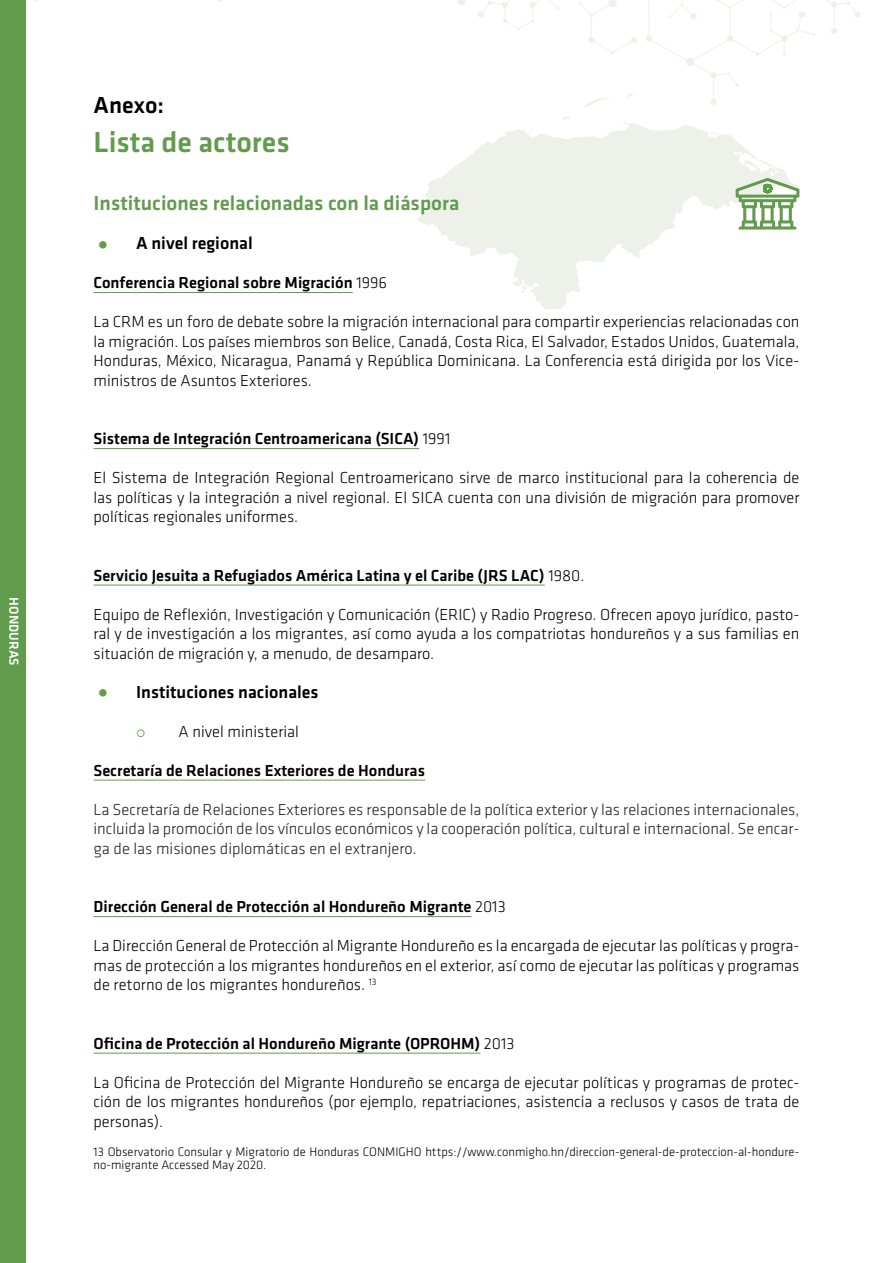
<style>
.page{position:relative;width:893px;height:1263px;background:#fff}
.page>*{position:absolute;margin:0;border:0;box-sizing:border-box;transform-origin:0 0}
.t1{font:500 30px "Klavika";color:#619b4c}
.t2{font:500 24px "Klavika";color:#000}
.t3{font:500 21px "Klavika";color:#619b4c}
.t4{font:500 18px "Klavika";color:#000}
.t5{font:300 16.5px/19.5px "Klavika";color:#000;text-align:justify}
.t6{font:500 16.5px "Klavika";color:#000}
.t7{font:300 16.5px/19.5px "Klavika";color:#222;text-align:justify}
.t8{font:500 13.5px "Klavika";color:#fff}
.t9{font:300 12.75px/13.5px "Klavika";color:#000}
.s1{color:#619b4c}
.s2{font-weight:300}
</style>
<div class="page">
<div style="left:0;top:0;width:26px;height:1263px;background:#619b4c"></div>
<svg style="left:578px;top:0;width:59px;height:54px"></svg>
<svg style="left:457px;top:0;width:102px;height:30px"></svg>
<svg style="left:646px;top:0;width:215px;height:94px"></svg>
<svg style="left:417px;top:94px;width:371px;height:216px"></svg>
<svg style="left:736px;top:178px;width:63px;height:52px"></svg>
<hr style="left:94px;top:292px;width:259px;height:1px;background:#619b4c">
<hr style="left:94px;top:448px;width:325px;height:1px;background:#619b4c">
<hr style="left:94px;top:585px;width:451px;height:1px;background:#619b4c">
<hr style="left:94px;top:780px;width:331px;height:1px;background:#619b4c">
<hr style="left:94px;top:916px;width:377px;height:1px;background:#619b4c">
<hr style="left:94px;top:1053px;width:386px;height:1px;background:#619b4c">
<p class="t8" style="left:23px;top:597px;width:70px;rotate:90deg">HONDURAS</p>
<h2 class="t2" style="left:94px;top:88px;width:72px">Anexo:</h2>
<h1 class="t1" style="left:94px;top:121px;width:198px">Lista de actores</h1>
<p class="t3" style="left:94px;top:189px;width:367px">Instituciones relacionadas con la diáspora</p>
<p class="t4" style="left:94px;top:231px;width:161px"><span class="s1">•</span> A nivel regional</p>
<p class="t6" style="left:94px;top:271px;width:295px">Conferencia Regional sobre Migración <span class="s2">1996</span></p>
<p class="t5" style="left:94px;top:312px;width:707px">La CRM es un foro de debate sobre la migración internacional para compartir experiencias relacionadas con la migración. Los países miembros son Belice, Canadá, Costa Rica, El Salvador, Estados Unidos, Guatemala, Honduras, México, Nicaragua, Panamá y República Dominicana. La Conferencia está dirigida por los Vice&shy;ministros de Asuntos Exteriores.</p>
<p class="t6" style="left:94px;top:427px;width:358px">Sistema de Integración Centroamericana (SICA) <span class="s2">1991</span></p>
<p class="t5" style="left:94px;top:468px;width:707px">El Sistema de Integración Regional Centroamericano sirve de marco institucional para la coherencia de las políticas y la integración a nivel regional. El SICA cuenta con una división de migración para promover políticas regionales uniformes.</p>
<p class="t6" style="left:94px;top:564px;width:492px">Servicio Jesuita a Refugiados América Latina y el Caribe (JRS LAC) <span class="s2">1980.</span></p>
<p class="t5" style="left:94px;top:604px;width:707px">Equipo de Reflexión, Investigación y Comunicación (ERIC) y Radio Progreso. Ofrecen apoyo jurídico, pasto&shy;ral y de investigación a los migrantes, así como ayuda a los compatriotas hondureños y a sus familias en situación de migración y, a menudo, de desamparo.</p>
<p class="t4" style="left:94px;top:679px;width:227px"><span class="s1">•</span> Instituciones nacionales</p>
<p class="t5" style="left:179px;top:721px;width:122px">A nivel ministerial</p>
<p class="t6" style="left:94px;top:759px;width:333px">Secretaría de Relaciones Exteriores de Honduras</p>
<p class="t7" style="left:94px;top:799px;width:707px">La Secretaría de Relaciones Exteriores es responsable de la política exterior y las relaciones internacionales, incluida la promoción de los vínculos económicos y la cooperación política, cultural e internacional. Se encar&shy;ga de las misiones diplomáticas en el extranjero.</p>
<p class="t6" style="left:94px;top:895px;width:414px">Dirección General de Protección al Hondureño Migrante <span class="s2">2013</span></p>
<p class="t5" style="left:94px;top:936px;width:707px">La Dirección General de Protección al Migrante Hondureño es la encargada de ejecutar las políticas y progra&shy;mas de protección a los migrantes hondureños en el exterior, así como de ejecutar las políticas y programas de retorno de los migrantes hondureños. <sup>13</sup></p>
<p class="t6" style="left:94px;top:1032px;width:422px">Oficina de Protección al Hondureño Migrante (OPROHM) <span class="s2">2013</span></p>
<p class="t5" style="left:94px;top:1072px;width:707px">La Oficina de Protección del Migrante Hondureño se encarga de ejecutar políticas y programas de protec&shy;ción de los migrantes hondureños (por ejemplo, repatriaciones, asistencia a reclusos y casos de trata de personas).</p>
<p class="t9" style="left:94px;top:1145px;width:707px">13 Observatorio Consular y Migratorio de Honduras CONMIGHO https://www.conmigho.hn/direccion-general-de-proteccion-al-hondure&shy;no-migrante Accessed May 2020.</p>
</div>
